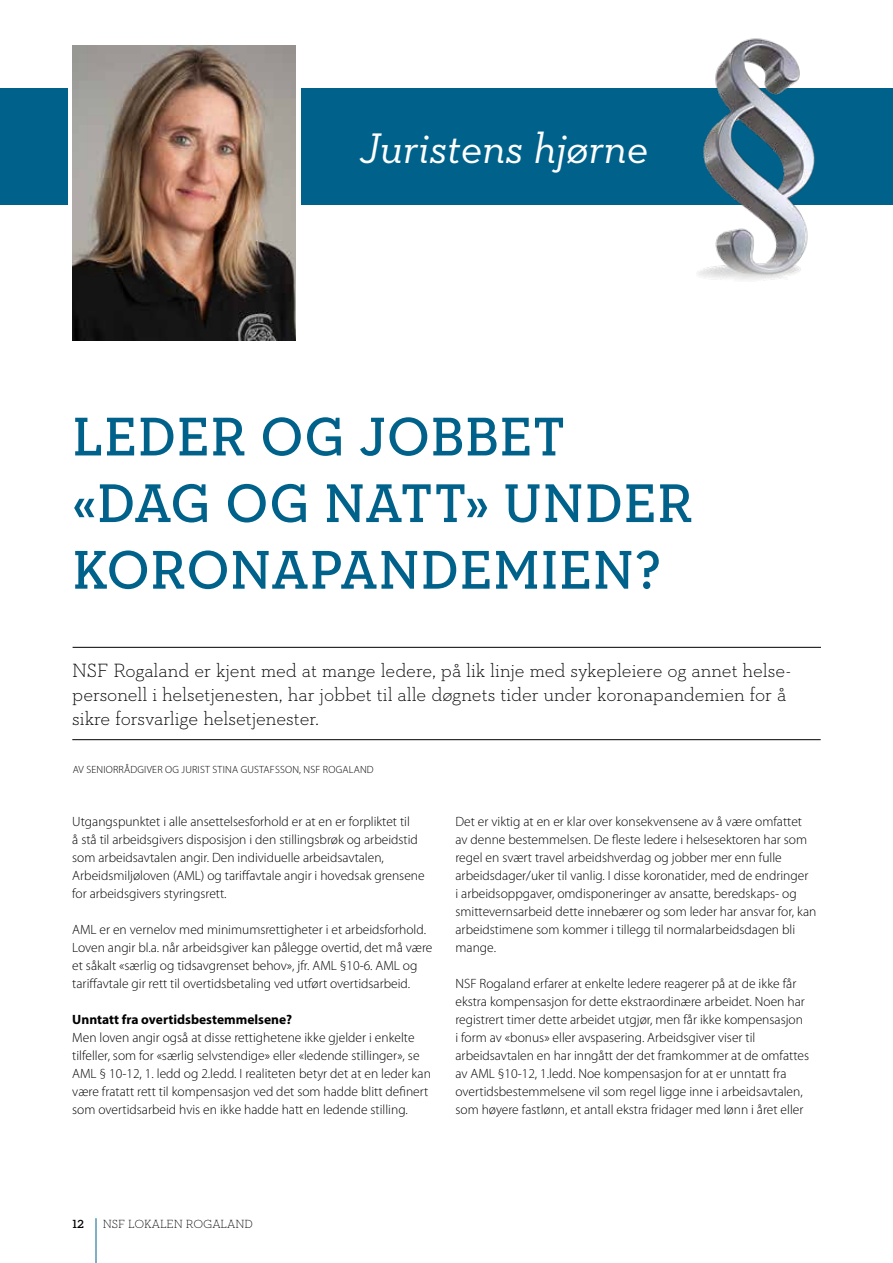
<style>
.page{position:relative;width:893px;height:1263px;background:#fff}
.page>*{position:absolute;margin:0;border:0;box-sizing:border-box;transform-origin:0 0}
.t1{font:600 55.5px/66.6px "Neutraface Slab Text";letter-spacing:.015em;color:#00628b}
.t2{font:italic 43.5px "Neutraface Slab Text";color:#fff}
.t3{font:300 19.5px/24px "Neutraface Slab Text";letter-spacing:-.005em;color:#000}
.t4{font:300 13.5px/18px "Myriad Pro";color:#000}
.t5{font:700 13.5px "Myriad Pro";color:#000}
.t6{font:300 12px "Neutraface Slab Text";color:#000}
.t7{font:600 12px "Neutraface Slab Text";color:#000}
.t8{font:300 10.5px "Myriad Pro";letter-spacing:.02em;color:#000}
</style>
<div class="page">
<hr style="left:73px;top:647px;width:748px;height:1px;background:#000">
<hr style="left:72px;top:739px;width:749px;height:1px;background:#000">
<div style="left:301px;top:88px;width:592px;height:117px;background:#00628b"></div>
<img style="left:72px;top:45px;width:224px;height:296px">
<img style="left:697px;top:38px;width:118px;height:243px">
<div style="left:0;top:88px;width:67px;height:117px;background:#00628b"></div>
<hr style="left:96px;top:1218px;width:1px;height:45px;background:#00628b">
<h2 class="t2" style="left:360px;top:121px;width:290px">Juristens hjørne</h2>
<h1 class="t1" style="left:72px;top:403px;width:622px">LEDER OG JOBBET «DAG OG NATT» UNDER<br>KORONAPANDEMIEN?</h1>
<h3 class="t3" style="left:72px;top:658px;width:721px">NSF Rogaland er kjent med at mange ledere, på lik linje med sykepleiere og annet helse&shy;personell i helsetjenesten, har jobbet til alle døgnets tider under koronapandemien for å sikre forsvarlige helsetjenester.</h3>
<p class="t8" style="left:73px;top:763px;width:303px">AV SENIORRÅDGIVER OG JURIST STINA GUSTAFSSON, NSF ROGALAND</p>
<p class="t4" style="left:72px;top:812px;width:354px">Utgangspunktet i alle ansettelsesforhold er at en er forpliktet til<br>å stå til arbeidsgivers disposisjon i den stillingsbrøk og arbeidstid som arbeidsavtalen angir. Den individuelle arbeidsavtalen, Arbeidsmiljøloven (AML) og tariffavtale angir i hovedsak grensene for arbeidsgivers styringsrett.</p>
<p class="t4" style="left:72px;top:920px;width:362px">AML er en vernelov med minimumsrettigheter i et arbeidsforhold.<br>Loven angir bl.a. når arbeidsgiver kan pålegge overtid, det må være et såkalt «særlig og tidsavgrenset behov», jfr. AML §10-6. AML og tariffavtale gir rett til overtidsbetaling ved utført overtidsarbeid.</p>
<p class="t5" style="left:72px;top:1010px;width:221px">Unntatt fra overtidsbestemmelsene?</p>
<p class="t4" style="left:72px;top:1028px;width:360px">Men loven angir også at disse rettighetene ikke gjelder i enkelte tilfeller, som for «særlig selvstendige» eller «ledende stillinger», se AML § 10-12, 1. ledd og 2.ledd. I realiteten betyr det at en leder kan være fratatt rett til kompensasjon ved det som hadde blitt definert som overtidsarbeid hvis en ikke hadde hatt en ledende stilling.</p>
<p class="t4" style="left:455px;top:812px;width:362px">Det er viktig at en er klar over konsekvensene av å være omfattet av denne bestemmelsen. De fleste ledere i helsesektoren har som regel en svært travel arbeidshverdag og jobber mer enn fulle arbeidsdager/uker til vanlig. I disse koronatider, med de endringer<br>i arbeidsoppgaver, omdisponeringer av ansatte, beredskaps- og smittevernsarbeid dette innebærer og som leder har ansvar for, kan arbeidstimene som kommer i tillegg til normalarbeidsdagen bli mange.</p>
<p class="t4" style="left:455px;top:974px;width:355px">NSF Rogaland erfarer at enkelte ledere reagerer på at de ikke får ekstra kompensasjon for dette ekstraordinære arbeidet. Noen har registrert timer dette arbeidet utgjør, men får ikke kompensasjon i form av «bonus» eller avspasering. Arbeidsgiver viser til arbeidsavtalen en har inngått der det framkommer at de omfattes av AML §10-12, 1.ledd. Noe kompensasjon for at er unntatt fra overtidsbestemmelsene vil som regel ligge inne i arbeidsavtalen, som høyere fastlønn, et antall ekstra fridager med lønn i året eller</p>
<p class="t7" style="left:72px;top:1216px;width:13px">12</p>
<p class="t6" style="left:103px;top:1216px;width:152px">NSF LOKALEN ROGALAND</p>
</div>
